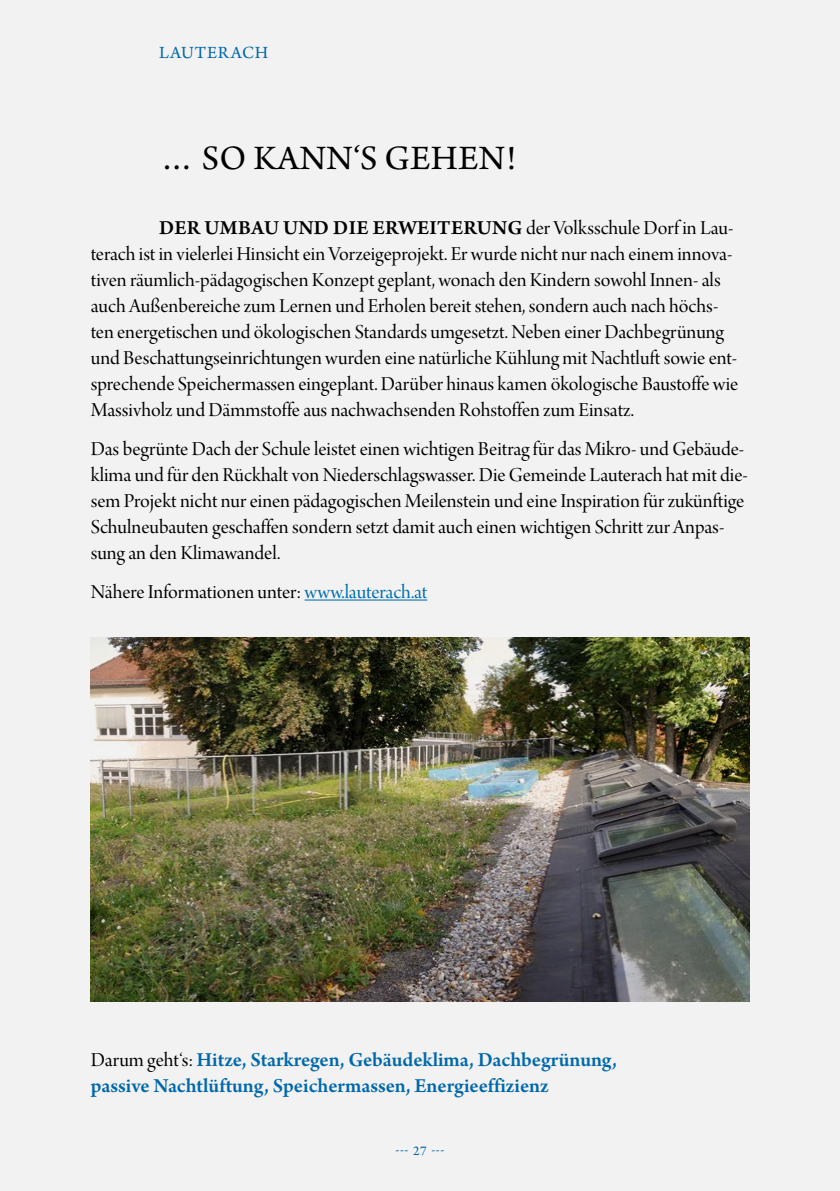
<style>
.page{position:relative;width:840px;height:1191px;background:#fff}
.page>*{position:absolute;margin:0;border:0;box-sizing:border-box;transform-origin:0 0}
.SHL_groß_18_PT{font:36px "Arno Pro";letter-spacing:.01em;color:#000}
.Copy_1__Zeile_normal{font:21px/26px "Arno Pro Display";color:#000}
.Copy_normal{font:21px/26px "Arno Pro Display";color:#000}
.Copy_normal-2{font:600 21px/26px "Arno Pro";color:#0068aa}
.t1{font:18px "Arno Pro";letter-spacing:.04em;color:#0068aa}
.t2{font:14px "Arno Pro";color:#0068aa}
.s1{font-family:"Arno Pro";font-weight:600}
.s2{color:#006dac}
.s3{font-family:"Arno Pro Display";font-weight:400;color:#000}
</style>
<div class="page">
<div style="left:0;top:0;width:839px;height:1191px;background:#f2f2f2"></div>
<hr style="left:304px;top:599px;width:123px;height:1px;background:#006dac">
<img style="left:91px;top:637px;width:657px;height:364px">
<p class="t1" style="left:159px;top:42px;width:111px">LAUTERACH</p>
<h2 class="SHL_groß_18_PT" style="left:159px;top:137px;width:358px">… SO KANN‘S GEHEN!</h2>
<p class="Copy_1__Zeile_normal" style="left:91px;top:216px;width:648px;text-indent:68px"><span class="s1">DER UMBAU UND DIE ERWEITERUNG</span> der Volksschule Dorf in Lau&shy;terach ist in vielerlei Hinsicht ein Vorzeigeprojekt. Er wurde nicht nur nach einem innova&shy;tiven räumlich-pädagogischen Konzept geplant, wonach den Kindern sowohl Innen- als auch Außenbereiche zum Lernen und Erholen bereit stehen, sondern auch nach höchs&shy;ten energetischen und ökologischen Standards umgesetzt. Neben einer Dachbegrünung und Beschattungseinrichtungen wurden eine natürliche Kühlung mit Nachtluft sowie ent&shy;sprechende Speichermassen eingeplant. Darüber hinaus kamen ökologische Baustoffe wie Massivholz und Dämmstoffe aus nachwachsenden Rohstoffen zum Einsatz.</p>
<p class="Copy_normal" style="left:91px;top:437px;width:658px">Das begrünte Dach der Schule leistet einen wichtigen Beitrag für das Mikro- und Gebäude&shy;klima und für den Rückhalt von Niederschlagswasser. Die Gemeinde Lauterach hat mit die&shy;sem Projekt nicht nur einen pädagogischen Meilenstein und eine Inspiration für zukünftige Schulneubauten geschaffen sondern setzt damit auch einen wichtigen Schritt zur Anpas&shy;sung an den Klimawandel.</p>
<p class="Copy_normal" style="left:91px;top:580px;width:338px">Nähere Informationen unter: <span class="s2">www.lauterach.at</span></p>
<p class="Copy_normal-2" style="left:91px;top:1047px;width:527px"><span class="s3">Darum geht‘s:</span> Hitze, Starkregen, Gebäudeklima, Dachbegrünung, passive Nachtlüftung, Speichermassen, Energieeffizienz</p>
<p class="t2" style="left:395px;top:1142px;width:50px">--- 27 ---</p>
</div>
